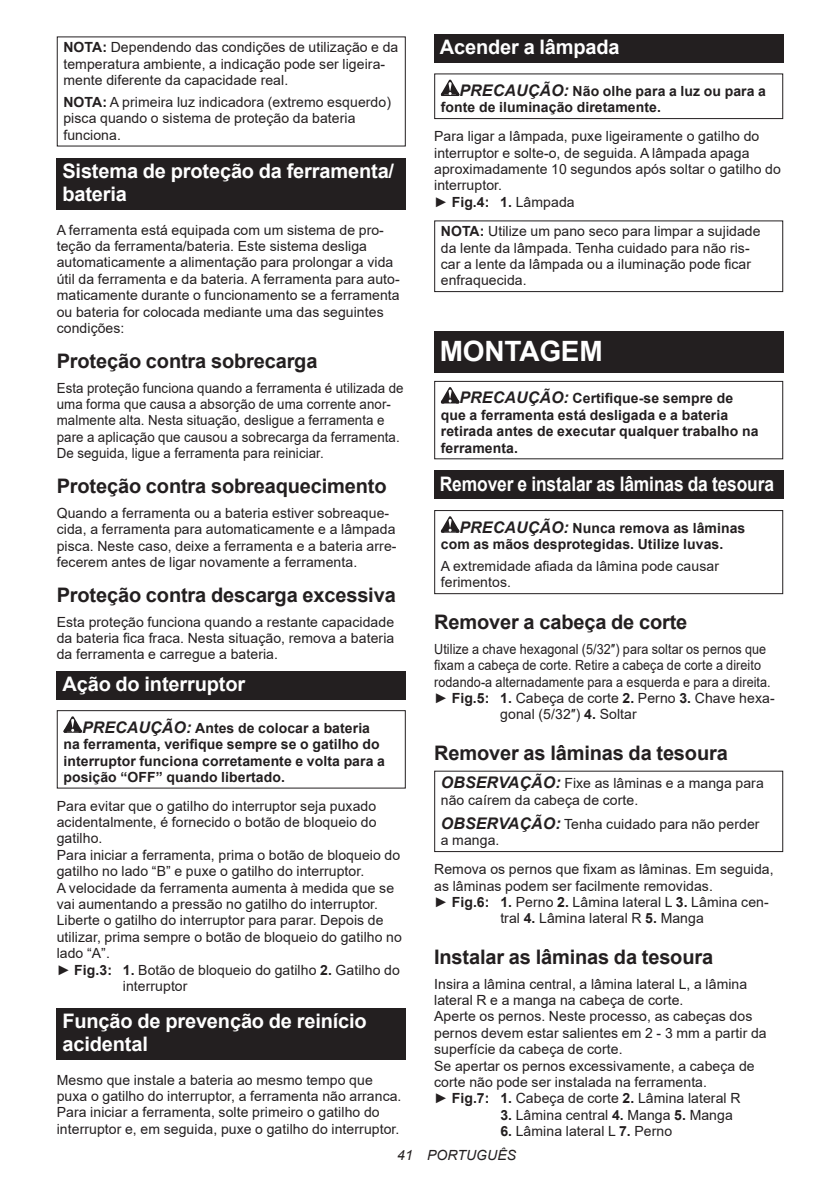
<style>
.page{position:relative;width:840px;height:1191px;background:#fff}
.page>*{position:absolute;margin:0;border:0;box-sizing:border-box;transform-origin:0 0}
.t1{font:700 28px "Arial";letter-spacing:-.01em;color:#fff}
.t2{font:700 20px "Arial";letter-spacing:-.01em;color:#231f20}
.t3{font:700 20px/23.4px "Arial";letter-spacing:-.01em;color:#fff}
.t4{font:700 20px "Arial";letter-spacing:-.01em;color:#fff;scale:.87 1}
.t5{font:14px/16.4px "Arial";letter-spacing:.005em;color:#231f20}
.t6{font:700 14px/16.4px "Arial";letter-spacing:.005em;color:#231f20}
.t7{font:14px/16.4px "Arial";letter-spacing:.005em;color:#231f20;scale:.95 1}
.t8{font:14px "Arial";letter-spacing:.005em;color:#231f20;scale:.9 1}
.t9{font:italic 14px "Arial";letter-spacing:.005em;color:#231f20}
.s1{font-weight:700}
.s2{font-style:italic;font-size:16px}
.s3{font-weight:700;font-style:italic;font-size:16px}
</style>
<div class="page">
<div style="left:57px;top:158px;width:348px;height:52px;background:#231f20"></div>
<div style="left:57px;top:671px;width:348px;height:28px;background:#231f20"></div>
<svg style="left:63px;top:716px;width:19px;height:16px"></svg>
<div style="left:57px;top:710px;width:348px;height:78px;border:1px solid #231f20"></div>
<div style="left:57px;top:1008px;width:348px;height:51px;background:#231f20"></div>
<div style="left:434px;top:34px;width:348px;height:29px;background:#231f20"></div>
<svg style="left:440px;top:80px;width:19px;height:16px"></svg>
<div style="left:434px;top:73px;width:348px;height:46px;border:1px solid #231f20"></div>
<div style="left:434px;top:220px;width:348px;height:72px;border:1px solid #231f20"></div>
<div style="left:434px;top:332px;width:348px;height:41px;background:#231f20"></div>
<svg style="left:440px;top:387px;width:19px;height:16px"></svg>
<div style="left:434px;top:381px;width:348px;height:78px;border:1px solid #231f20"></div>
<div style="left:434px;top:470px;width:348px;height:29px;background:#231f20"></div>
<svg style="left:440px;top:516px;width:19px;height:16px"></svg>
<div style="left:434px;top:510px;width:348px;height:84px;border:1px solid #231f20"></div>
<div style="left:434px;top:770px;width:348px;height:82px;border:1px solid #231f20"></div>
<p class="t5" style="left:63px;top:39px;width:336px"><span class="s1">NOTA:</span> Dependendo das condições de utilização e da temperatura ambiente, a indicação pode ser ligeira&shy;mente diferente da capacidade real.</p>
<p class="t5" style="left:63px;top:94px;width:329px"><span class="s1">NOTA:</span> A primeira luz indicadora (extremo esquerdo) pisca quando o sistema de proteção da bateria funciona.</p>
<h2 class="t3" style="left:62px;top:159px;width:333px">Sistema de proteção da ferramenta/ bateria</h2>
<p class="t5" style="left:57px;top:221px;width:344px">A ferramenta está equipada com um sistema de pro&shy;teção da ferramenta/bateria. Este sistema desliga automaticamente a alimentação para prolongar a vida útil da ferramenta e da bateria. A ferramenta para auto&shy;maticamente durante o funcionamento se a ferramenta ou bateria for colocada mediante uma das seguintes condições:</p>
<h2 class="t2" style="left:57px;top:347px;width:262px">Proteção contra sobrecarga</h2>
<p class="t7" style="left:57px;top:379px;width:366px">Esta proteção funciona quando a ferramenta é utilizada de uma forma que causa a absorção de uma corrente anor&shy;malmente alta. Nesta situação, desligue a ferramenta e pare a aplicação que causou a sobrecarga da ferramenta.<br>De seguida, ligue a ferramenta para reiniciar.</p>
<h2 class="t2" style="left:57px;top:472px;width:331px">Proteção contra sobreaquecimento</h2>
<p class="t5" style="left:57px;top:504px;width:341px">Quando a ferramenta ou a bateria estiver sobreaque&shy;cida, a ferramenta para automaticamente e a lâmpada pisca. Neste caso, deixe a ferramenta e a bateria arre&shy;fecerem antes de ligar novamente a ferramenta.</p>
<h2 class="t2" style="left:57px;top:580px;width:340px">Proteção contra descarga excessiva</h2>
<p class="t5" style="left:57px;top:613px;width:339px;text-align:justify">Esta proteção funciona quando a restante capacidade da bateria fica fraca. Nesta situação, remova a bateria da ferramenta e carregue a bateria.</p>
<h2 class="t3" style="left:62px;top:672px;width:184px">Ação do interruptor</h2>
<p class="t6" style="left:63px;top:720px;width:323px;text-indent:19px"><span class="s2">PRECAUÇÃO:</span> Antes de colocar a bateria na ferramenta, verifique sempre se o gatilho do interruptor funciona corretamente e volta para a posição “OFF” quando libertado.</p>
<p class="t5" style="left:57px;top:797px;width:321px">Para evitar que o gatilho do interruptor seja puxado</p>
<p class="t5" style="left:57px;top:814px;width:321px">acidentalmente, é fornecido o botão de bloqueio do</p>
<p class="t5" style="left:57px;top:830px;width:47px">gatilho.</p>
<p class="t5" style="left:57px;top:846px;width:345px">Para iniciar a ferramenta, prima o botão de bloqueio do</p>
<p class="t5" style="left:57px;top:863px;width:309px">gatilho no lado “B” e puxe o gatilho do interruptor.</p>
<p class="t5" style="left:57px;top:879px;width:339px">A velocidade da ferramenta aumenta à medida que se</p>
<p class="t5" style="left:57px;top:895px;width:323px">vai aumentando a pressão no gatilho do interruptor.</p>
<p class="t5" style="left:57px;top:912px;width:328px">Liberte o gatilho do interruptor para parar. Depois de</p>
<p class="t5" style="left:57px;top:928px;width:346px">utilizar, prima sempre o botão de bloqueio do gatilho no</p>
<p class="t5" style="left:57px;top:945px;width:55px">lado “A”.</p>
<p class="t5" style="left:57px;top:961px;width:344px">► <span class="s1">Fig.3: 1.</span> Botão de bloqueio do gatilho <span class="s1">2.</span> Gatilho do</p>
<p class="t5" style="left:123px;top:977px;width:66px">interruptor</p>
<h2 class="t3" style="left:62px;top:1009px;width:306px">Função de prevenção de reinício acidental</h2>
<p class="t5" style="left:57px;top:1071px;width:346px">Mesmo que instale a bateria ao mesmo tempo que puxa o gatilho do interruptor, a ferramenta não arranca.<br>Para iniciar a ferramenta, solte primeiro o gatilho do interruptor e, em seguida, puxe o gatilho do interruptor.</p>
<h2 class="t3" style="left:439px;top:36px;width:181px">Acender a lâmpada</h2>
<p class="t6" style="left:440px;top:83px;width:326px;text-indent:19px"><span class="s2">PRECAUÇÃO:</span> Não olhe para a luz ou para a fonte de iluminação diretamente.</p>
<p class="t5" style="left:434px;top:128px;width:348px">Para ligar a lâmpada, puxe ligeiramente o gatilho do interruptor e solte-o, de seguida. A lâmpada apaga aproximadamente 10 segundos após soltar o gatilho do interruptor.<br>► <span class="s1">Fig.4: 1.</span> Lâmpada</p>
<p class="t5" style="left:440px;top:223px;width:321px"><span class="s1">NOTA:</span> Utilize um pano seco para limpar a sujidade da lente da lâmpada. Tenha cuidado para não ris&shy;car a lente da lâmpada ou a iluminação pode ficar enfraquecida.</p>
<h1 class="t1" style="left:439px;top:332px;width:164px">MONTAGEM</h1>
<p class="t6" style="left:440px;top:390px;width:319px;text-indent:19px"><span class="s2">PRECAUÇÃO:</span> Certifique-se sempre de que a ferramenta está desligada e a bateria retirada antes de executar qualquer trabalho na ferramenta.</p>
<h2 class="t4" style="left:439px;top:469px;width:385px">Remover e instalar as lâminas da tesoura</h2>
<p class="t6" style="left:440px;top:520px;width:306px;text-indent:19px"><span class="s2">PRECAUÇÃO:</span> Nunca remova as lâminas com as mãos desprotegidas. Utilize luvas.</p>
<p class="t5" style="left:440px;top:558px;width:279px">A extremidade afiada da lâmina pode causar ferimentos.</p>
<h2 class="t2" style="left:434px;top:608px;width:254px">Remover a cabeça de corte</h2>
<p class="t8" style="left:434px;top:639px;width:370px">Utilize a chave hexagonal (5/32″) para soltar os pernos que</p>
<p class="t8" style="left:434px;top:655px;width:364px">fixam a cabeça de corte. Retire a cabeça de corte a direito</p>
<p class="t8" style="left:434px;top:672px;width:375px">rodando-a alternadamente para a esquerda e para a direita.</p>
<p class="t5" style="left:434px;top:690px;width:342px">► <span class="s1">Fig.5: 1.</span> Cabeça de corte <span class="s1">2.</span> Perno <span class="s1">3.</span> Chave hexa-</p>
<p class="t5" style="left:500px;top:706px;width:138px">gonal (5/32″) <span class="s1">4.</span> Soltar</p>
<h2 class="t2" style="left:434px;top:738px;width:295px">Remover as lâminas da tesoura</h2>
<p class="t5" style="left:440px;top:775px;width:324px"><span class="s3">OBSERVAÇÃO:</span> Fixe as lâminas e a manga para não caírem da cabeça de corte.</p>
<p class="t5" style="left:440px;top:816px;width:320px"><span class="s3">OBSERVAÇÃO:</span> Tenha cuidado para não perder a manga.</p>
<p class="t5" style="left:434px;top:861px;width:341px">Remova os pernos que fixam as lâminas. Em seguida,</p>
<p class="t5" style="left:434px;top:877px;width:280px">as lâminas podem ser facilmente removidas.</p>
<p class="t5" style="left:434px;top:893px;width:336px">► <span class="s1">Fig.6: 1.</span> Perno <span class="s1">2.</span> Lâmina lateral L <span class="s1">3.</span> Lâmina cen-</p>
<p class="t5" style="left:500px;top:910px;width:205px">tral <span class="s1">4.</span> Lâmina lateral R <span class="s1">5.</span> Manga</p>
<h2 class="t2" style="left:434px;top:942px;width:280px">Instalar as lâminas da tesoura</h2>
<p class="t5" style="left:434px;top:975px;width:334px">Insira a lâmina central, a lâmina lateral L, a lâmina lateral R e a manga na cabeça de corte.<br>Aperte os pernos. Neste processo, as cabeças dos pernos devem estar salientes em 2 - 3 mm a partir da superfície da cabeça de corte.<br>Se apertar os pernos excessivamente, a cabeça de corte não pode ser instalada na ferramenta.<br>► <span class="s1">Fig.7: 1.</span> Cabeça de corte <span class="s1">2.</span> Lâmina lateral R</p>
<p class="t5" style="left:500px;top:1106px;width:234px"><span class="s1">3.</span> Lâmina central <span class="s1">4.</span> Manga <span class="s1">5.</span> Manga</p>
<p class="t5" style="left:500px;top:1122px;width:173px"><span class="s1">6.</span> Lâmina lateral L <span class="s1">7.</span> Perno</p>
<p class="t9" style="left:397px;top:1146px;width:120px">41 PORTUGUÊS</p>
</div>
